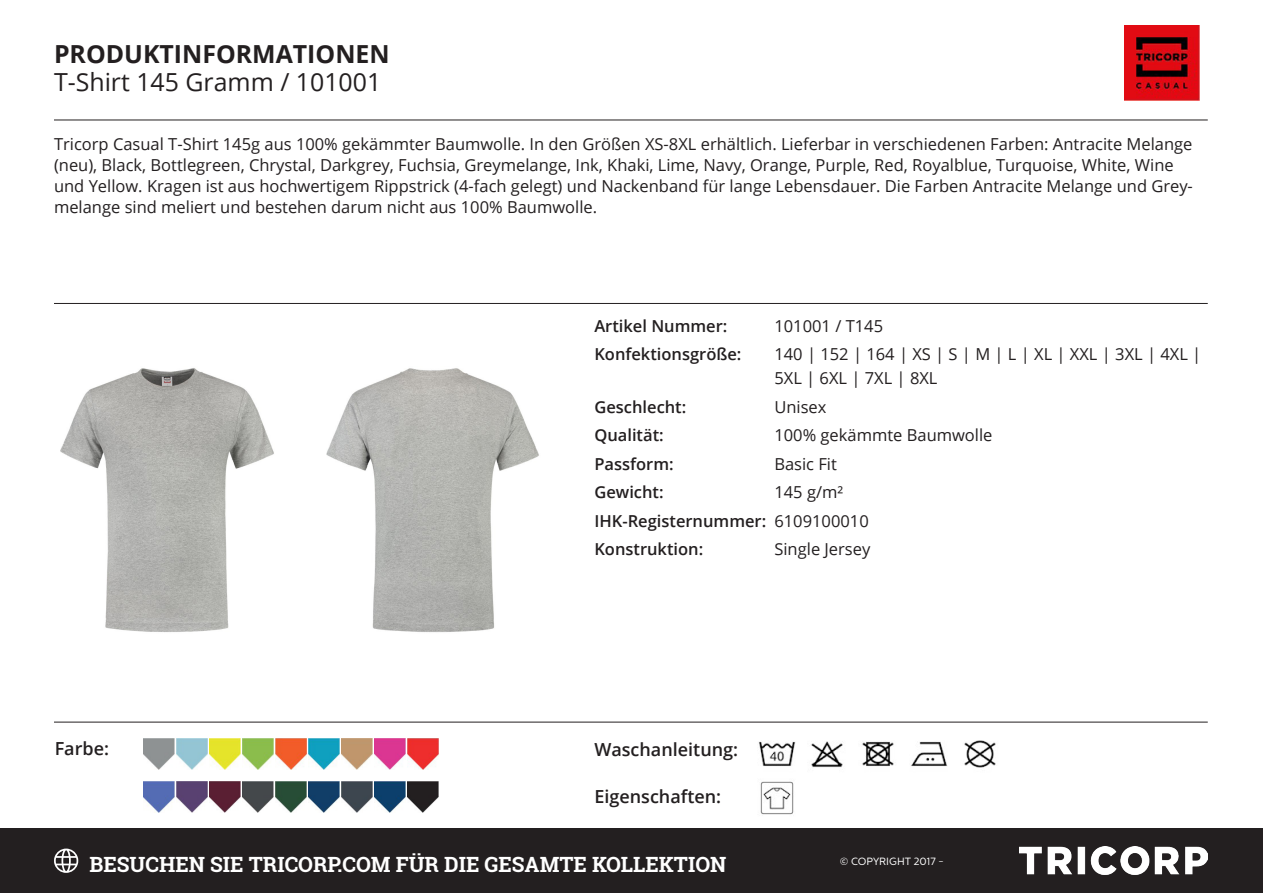
<style>
.page{position:relative;width:1263px;height:893px;background:#fff}
.page>*{position:absolute;margin:0;border:0;box-sizing:border-box;transform-origin:0 0}
.t1{font:24.9px "Open Sans";color:#231f20}
.t2{font:700 24.9px "Open Sans";color:#231f20}
.t3{font:700 21px "Roboto Slab";color:#fff}
.t4{font:600 18px "Open Sans";color:#231f20}
.Kenmerken{font:16.5px/21px "Open Sans";color:#231f20}
.Kenmerk{font:16.5px/24px "Open Sans";color:#231f20}
.Kenmerk-2{font:600 16.5px "Open Sans";color:#231f20}
.t5{font:10.5px "Centrale Sans";color:#fff}
.s1{font-weight:400}
</style>
<div class="page">
<img style="left:1124px;top:26px;width:75px;height:74px">
<img style="left:60px;top:368px;width:214px;height:264px">
<img style="left:326px;top:368px;width:213px;height:264px">
<img style="left:862px;top:741px;width:32px;height:25px">
<img style="left:758px;top:741px;width:38px;height:25px">
<img style="left:811px;top:741px;width:32px;height:27px">
<img style="left:964px;top:740px;width:32px;height:28px">
<img style="left:911px;top:741px;width:37px;height:25px">
<img style="left:760px;top:781px;width:34px;height:34px">
<img style="left:143px;top:738px;width:31px;height:31px">
<img style="left:176px;top:738px;width:31px;height:31px">
<img style="left:209px;top:738px;width:31px;height:31px">
<img style="left:242px;top:738px;width:31px;height:31px">
<img style="left:276px;top:738px;width:31px;height:31px">
<img style="left:309px;top:738px;width:31px;height:31px">
<img style="left:342px;top:738px;width:31px;height:31px">
<img style="left:375px;top:738px;width:31px;height:31px">
<img style="left:408px;top:738px;width:31px;height:31px">
<img style="left:143px;top:781px;width:31px;height:31px">
<img style="left:176px;top:781px;width:31px;height:31px">
<img style="left:209px;top:781px;width:31px;height:31px">
<img style="left:242px;top:781px;width:31px;height:31px">
<img style="left:276px;top:781px;width:31px;height:31px">
<img style="left:309px;top:781px;width:31px;height:31px">
<img style="left:342px;top:781px;width:31px;height:31px">
<img style="left:375px;top:781px;width:31px;height:31px">
<img style="left:408px;top:781px;width:31px;height:31px">
<hr style="left:54px;top:120px;width:1154px;height:1px;background:#231f20">
<hr style="left:54px;top:303px;width:1154px;height:1px;background:#231f20">
<hr style="left:54px;top:722px;width:1154px;height:1px;background:#231f20">
<div style="left:0;top:828px;width:1263px;height:65px;background:#231f20"></div>
<svg style="left:54px;top:849px;width:24px;height:24px"></svg>
<img style="left:1020px;top:847px;width:188px;height:28px">
<p class="t2" style="left:54px;top:36px;width:337px">PRODUKTINFORMATIONEN</p>
<p class="t1" style="left:54px;top:65px;width:329px">T-Shirt 145 Gramm / 101001</p>
<p class="Kenmerken" style="left:54px;top:133px;width:1140px">Tricorp Casual T-Shirt 145g aus 100% gekämmter Baumwolle. In den Größen XS-8XL erhältlich. Lieferbar in verschiedenen Farben: Antracite Melange (neu), Black, Bottlegreen, Chrystal, Darkgrey, Fuchsia, Greymelange, Ink, Khaki, Lime, Navy, Orange, Purple, Red, Royalblue, Turquoise, White, Wine und Yellow. Kragen ist aus hochwertigem Rippstrick (4-fach gelegt) und Nackenband für lange Lebensdauer. Die Farben Antracite Melange und Grey&shy;melange sind meliert und bestehen darum nicht aus 100% Baumwolle.</p>
<p class="t4" style="left:55px;top:736px;width:56px">Farbe:</p>
<p class="Kenmerk-2" style="left:594px;top:314px;width:135px">Artikel Nummer:</p>
<p class="Kenmerk" style="left:774px;top:313px;width:110px">101001 / T145</p>
<p class="Kenmerk-2" style="left:594px;top:343px;width:149px">Konfektionsgröße:</p>
<p class="Kenmerk" style="left:774px;top:342px;width:428px">140 | 152 | 164 | XS | S | M | L | XL | XXL | 3XL | 4XL |<br>5XL | 6XL | 7XL | 8XL</p>
<p class="Kenmerk-2" style="left:594px;top:395px;width:93px">Geschlecht:</p>
<p class="Kenmerk" style="left:774px;top:394px;width:54px">Unisex</p>
<p class="Kenmerk-2" style="left:594px;top:424px;width:71px">Qualität:</p>
<p class="Kenmerk" style="left:774px;top:423px;width:220px">100% gekämmte Baumwolle</p>
<p class="Kenmerk-2" style="left:594px;top:452px;width:81px">Passform:</p>
<p class="Kenmerk" style="left:774px;top:451px;width:64px">Basic Fit</p>
<p class="Kenmerk-2" style="left:594px;top:481px;width:71px">Gewicht:</p>
<p class="Kenmerk" style="left:774px;top:480px;width:70px">145 g/m²</p>
<p class="Kenmerk-2" style="left:594px;top:509px;width:276px">IHK-Registernummer: <span class="s1">6109100010</span></p>
<p class="Kenmerk-2" style="left:594px;top:538px;width:110px">Konstruktion:</p>
<p class="Kenmerk" style="left:774px;top:537px;width:97px">Single Jersey</p>
<p class="t4" style="left:594px;top:737px;width:145px">Waschanleitung:</p>
<p class="t4" style="left:594px;top:784px;width:128px">Eigenschaften:</p>
<p class="t3" style="left:90px;top:850px;width:638px">BESUCHEN SIE TRICORP.COM FÜR DIE GESAMTE KOLLEKTION</p>
<p class="t5" style="left:840px;top:855px;width:106px">© COPYRIGHT 2017 -</p>
</div>
